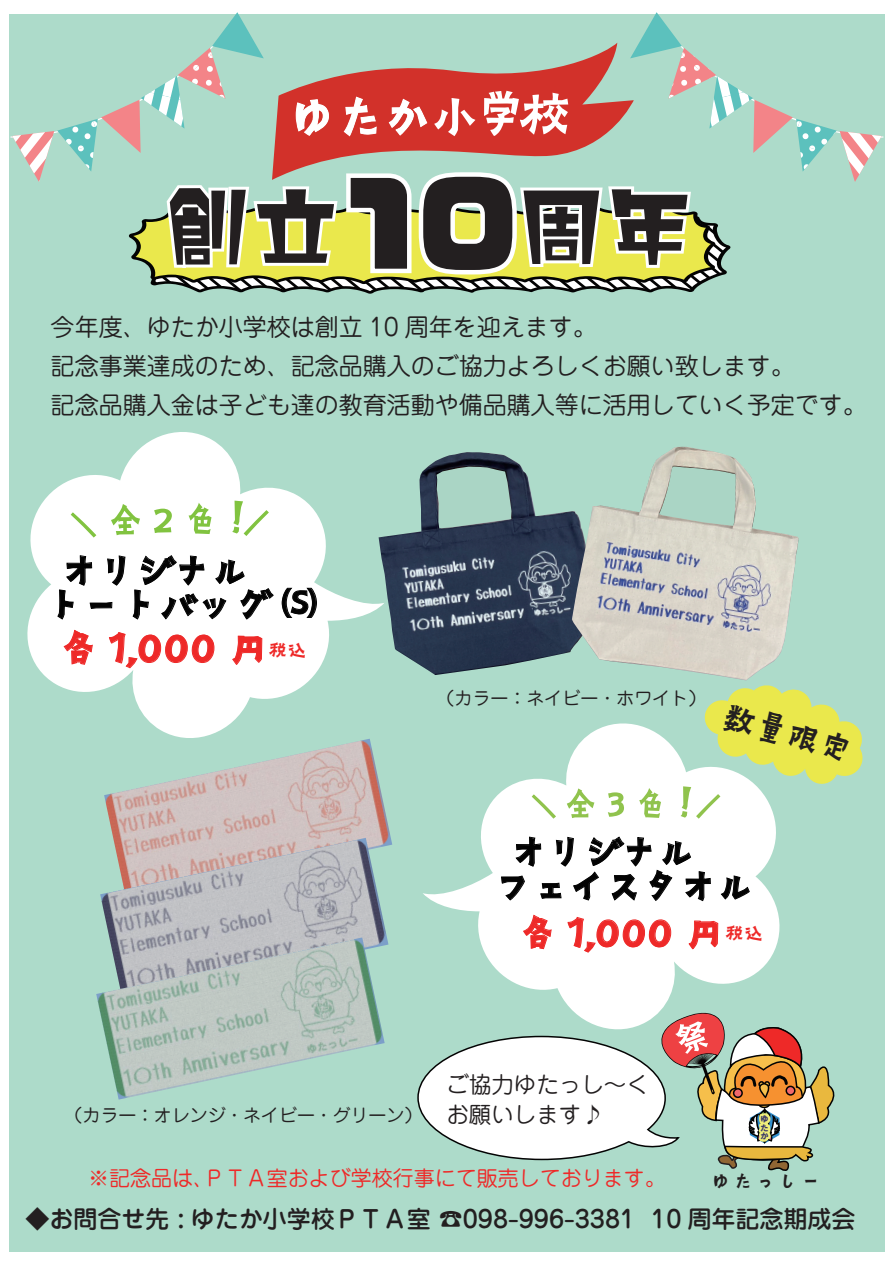
<style>
.page{position:relative;width:893px;height:1263px;background:#fff}
.page>*{position:absolute;margin:0;border:0;box-sizing:border-box;transform-origin:0 0}
.t1{font:117px "VDL Logo Jr Black Black";color:#231f20}
.t2{font:88.5px "TA F1 blockline";color:#231f20}
.t3{font:57px "AB tsubaki";color:#fff}
.t4{font:44.25px/34.5px "AB tsubaki";letter-spacing:-.15em;color:#030303}
.t5{font:44.25px "AB tsubaki";color:#ee2928}
.t6{font:43.5px/34.5px "AB tsubaki";letter-spacing:-.15em;color:#030303}
.t7{font:43.5px "AB tsubaki";color:#ee2928}
.t8{font:33.3px "AB tsubaki";color:#231f20}
.t9{font:24px/39px "Jun 201 Pro";color:#231f20}
.t10{font:500 24px "Jun 34 Pro";color:#231f20}
.t11{font:22.5px/30px "Jun 201 Pro";color:#231f20}
.t12{font:22.5px "AB tsubaki";color:#231f20}
.t13{font:21px "Jun 201 Pro";color:#ee2928}
.t14{font:19.5px "AB tsubaki";color:#ee2928}
.t15{font:18px "Jun 201 Pro";color:#231f20}
.t16{font:700 8.1px/8.4px "Gothic MB101 Pro";color:#3b3968;text-align:justify}
.s1{font-size:54px}
.s2{font-size:33px}
</style>
<div class="page">
<div style="left:9px;top:15px;width:875px;height:1237px;background:#addbca"></div>
<img style="left:384px;top:452px;width:188px;height:223px">
<svg style="left:437px;top:467px;width:74px;height:61px"></svg>
<img style="left:572px;top:447px;width:227px;height:233px">
<svg style="left:659px;top:466px;width:77px;height:60px"></svg>
<svg style="left:27px;top:432px;width:357px;height:307px"></svg>
<svg style="left:63px;top:629px;width:30px;height:36px"></svg>
<svg style="left:109px;top:632px;width:106px;height:37px;background:#fce4e3"></svg>
<svg style="left:232px;top:635px;width:31px;height:102px"></svg>
<svg style="left:423px;top:792px;width:355px;height:122px"></svg>
<svg style="left:417px;top:914px;width:418px;height:257px"></svg>
<svg style="left:58px;top:501px;width:216px;height:119px;background:#ebeee8"></svg>
<svg style="left:282px;top:588px;width:35px;height:30px"></svg>
<svg style="left:501px;top:685px;width:362px;height:216px"></svg>
<img style="left:104px;top:739px;width:288px;height:107px">
<img style="left:100px;top:838px;width:288px;height:108px">
<img style="left:96px;top:937px;width:289px;height:162px">
<svg style="left:10px;top:12px;width:873px;height:281px"></svg>
<h3 class="t3" style="left:284px;top:82px;width:290px">ゆたか<span class="s1">小学校</span></h3>
<h1 class="t1" style="left:343px;top:141px;width:179px">10</h1>
<h2 class="t2" style="left:163px;top:182px;width:532px">創立　　周年</h2>
<p class="t9" style="left:51px;top:304px;width:818px">今年度、ゆたか小学校は創立 10 周年を迎えます。<br>記念事業達成のため、記念品購入のご協力よろしくお願い致します。<br>記念品購入金は子ども達の教育活動や備品購入等に活用していく予定です。</p>
<h3 class="t4" style="left:41px;top:552px;width:281px;text-indent:15px">オリジナル<br>トートバッグ<span class="s2">(S)</span></h3>
<h3 class="t5" style="left:56px;top:623px;width:215px">各 1,000 円</h3>
<p class="t14" style="left:268px;top:639px;width:40px">税込</p>
<p class="t15" style="left:436px;top:684px;width:271px">（カラー：ネイビー・ホワイト）</p>
<h3 class="t8" style="left:728px;top:698px;width:135px;rotate:15deg">数量限定</h3>
<h3 class="t6" style="left:491px;top:833px;width:267px;text-indent:15px">オリジナル<br>フェイスタオル</h3>
<h3 class="t7" style="left:516px;top:908px;width:211px">各 1,000 円</h3>
<p class="t14" style="left:725px;top:922px;width:40px">税込</p>
<p class="t15" style="left:64px;top:1101px;width:359px">（カラー：オレンジ・ネイビー・グリーン）</p>
<p class="t11" style="left:446px;top:1067px;width:204px">ご協力ゆたっし～くお願いします♪</p>
<p class="t16" style="left:761px;top:1114px;width:9px">ゆたか</p>
<p class="t13" style="left:88px;top:1162px;width:579px">※記念品は、ＰＴＡ室および学校行事にて販売しております。</p>
<p class="t12" style="left:709px;top:1167px;width:114px">ゆたっしー</p>
<p class="t10" style="left:26px;top:1199px;width:831px">◆お問合せ先 : ゆたか小学校ＰＴＡ室 ☎098-996-3381 10 周年記念期成会</p>
</div>
